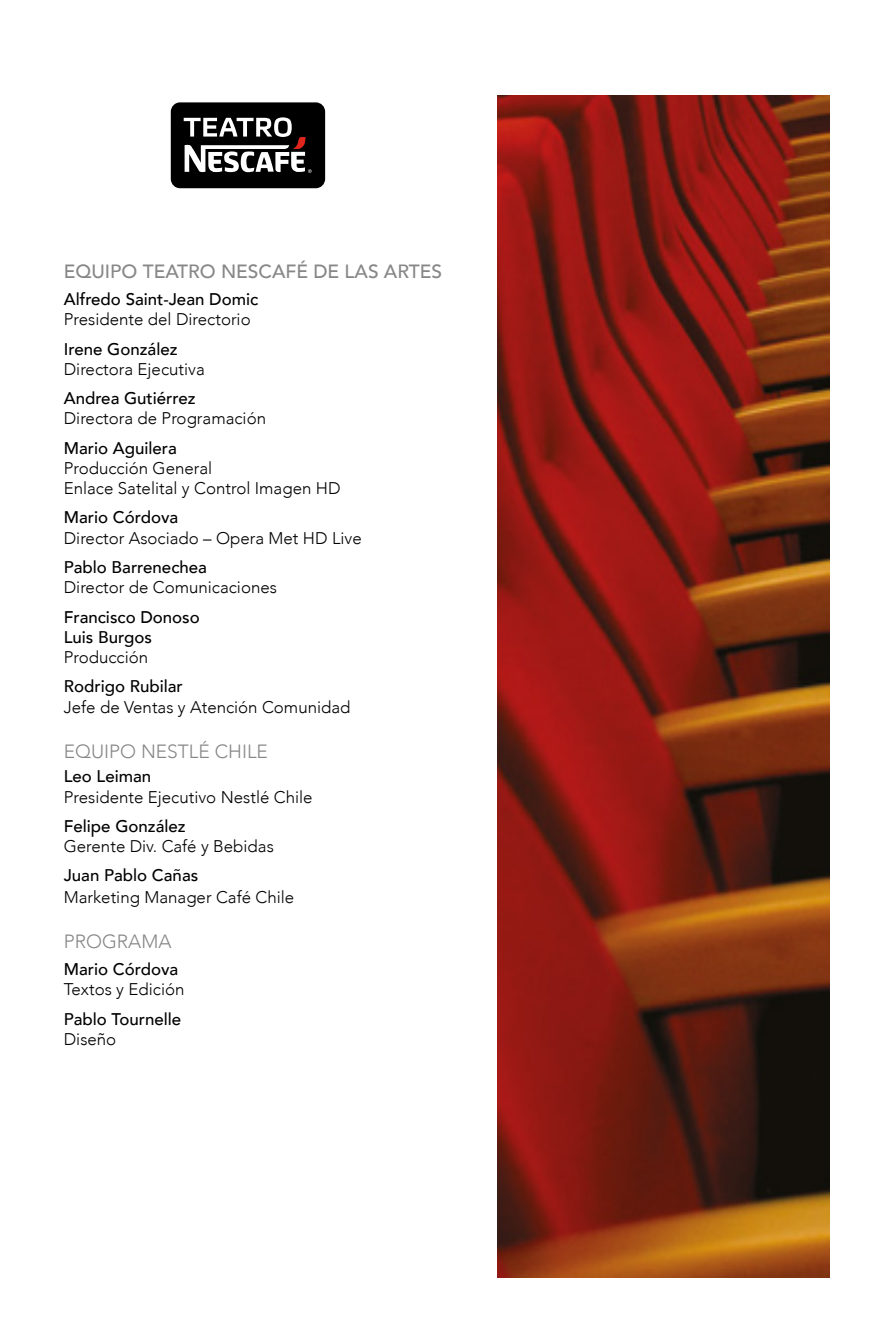
<style>
.page{position:relative;width:893px;height:1340px;background:#fff}
.page>*{position:absolute;margin:0;border:0;box-sizing:border-box;transform-origin:0 0}
.t1{font:500 19.12px "Avenir";color:#878787}
.t2{font:300 19.12px "Avenir";color:#878787}
.t3{font:300 16.88px/20.2px "Avenir";color:#000}
.t4{font:500 16.88px/20.2px "Avenir";color:#000}
</style>
<div class="page">
<div style="left:171px;top:102px;width:154px;height:86px;background:#000;border-radius:9px"></div>
<svg style="left:184px;top:117px;width:128px;height:56px"></svg>
<img style="left:498px;top:96px;width:331px;height:1180px">
<p class="t1" style="left:64px;top:255px;width:380px">EQUIPO TEATRO NESCAFÉ DE LAS ARTES</p>
<p class="t4" style="left:64px;top:288px;width:196px">Alfredo Saint-Jean Domic</p>
<p class="t3" style="left:64px;top:309px;width:188px">Presidente del Directorio</p>
<p class="t4" style="left:64px;top:338px;width:115px">Irene González</p>
<p class="t3" style="left:64px;top:359px;width:142px">Directora Ejecutiva</p>
<p class="t4" style="left:64px;top:387px;width:133px">Andrea Gutiérrez</p>
<p class="t3" style="left:64px;top:408px;width:204px">Directora de Programación</p>
<p class="t4" style="left:64px;top:437px;width:115px">Mario Aguilera</p>
<p class="t3" style="left:64px;top:458px;width:278px">Producción General<br>Enlace Satelital y Control Imagen HD</p>
<p class="t4" style="left:64px;top:506px;width:116px">Mario Córdova</p>
<p class="t3" style="left:64px;top:528px;width:299px">Director Asociado – Opera Met HD Live</p>
<p class="t4" style="left:64px;top:556px;width:145px">Pablo Barrenechea</p>
<p class="t3" style="left:64px;top:577px;width:215px">Director de Comunicaciones</p>
<p class="t4" style="left:64px;top:605px;width:138px">Francisco Donoso<br>Luis Burgos</p>
<p class="t3" style="left:64px;top:647px;width:86px">Producción</p>
<p class="t4" style="left:64px;top:675px;width:121px">Rodrigo Rubilar</p>
<p class="t3" style="left:64px;top:696px;width:288px">Jefe de Ventas y Atención Comunidad</p>
<p class="t2" style="left:64px;top:739px;width:206px">EQUIPO NESTLÉ CHILE</p>
<p class="t4" style="left:64px;top:765px;width:89px">Leo Leiman</p>
<p class="t3" style="left:64px;top:786px;width:250px">Presidente Ejecutivo Nestlé Chile</p>
<p class="t4" style="left:64px;top:815px;width:123px">Felipe González</p>
<p class="t3" style="left:64px;top:836px;width:212px">Gerente Div. Café y Bebidas</p>
<p class="t4" style="left:64px;top:864px;width:136px">Juan Pablo Cañas</p>
<p class="t3" style="left:64px;top:887px;width:232px">Marketing Manager Café Chile</p>
<p class="t2" style="left:64px;top:930px;width:109px">PROGRAMA</p>
<p class="t4" style="left:64px;top:958px;width:116px">Mario Córdova</p>
<p class="t3" style="left:64px;top:979px;width:122px">Textos y Edición</p>
<p class="t4" style="left:64px;top:1007px;width:119px">Pablo Tournelle</p>
<p class="t3" style="left:64px;top:1028px;width:54px">Diseño</p>
</div>
